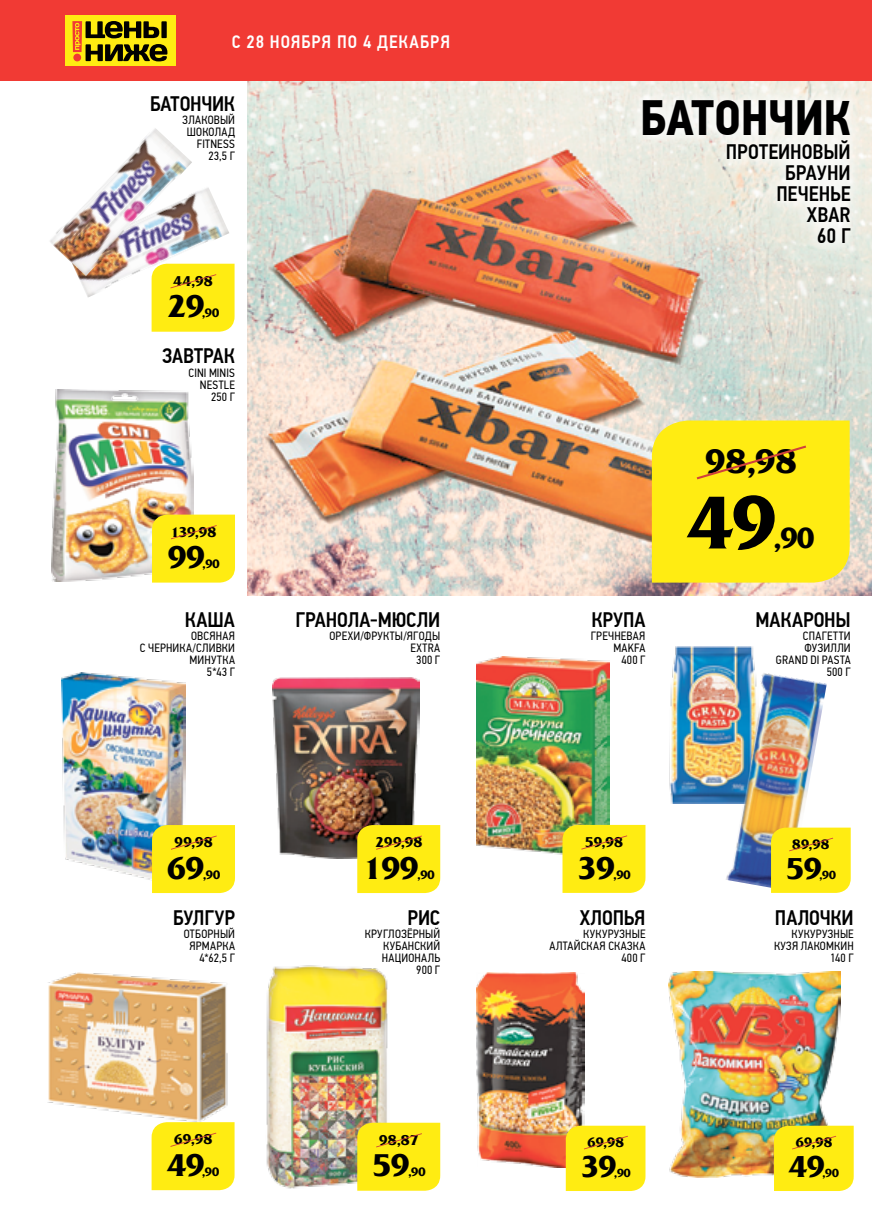
<style>
.page{position:relative;width:872px;height:1212px;background:#fff}
.page>*{position:absolute;margin:0;border:0;box-sizing:border-box;transform-origin:0 0}
.t1{font:700 73.95px "Friz Quadrata C";color:#000}
.t2{font:700 49.5px "PF Din Text Cond Pro";letter-spacing:-.01em;color:#000}
.t3{font:700 33.45px "Friz Quadrata C";color:#000}
.t4{font:700 31.05px "Friz Quadrata C";letter-spacing:-.05em;color:#000}
.t5{font:700 29.7px "Friz Quadrata C";color:#000}
.t6{font:700 28.8px "Friz Quadrata C";color:#000}
.t7{font:500 21px "PF Din Text Cond Pro";letter-spacing:-.005em;color:#000}
.t8{font:500 18px "PF Din Text Cond Pro";letter-spacing:.05em;color:#fff}
.t9{font:700 13.95px "Friz Quadrata C";color:#000}
.t10{font:700 13.5px "Friz Quadrata C";color:#000}
.t11{font:12px "PF Din Text Cond Pro";letter-spacing:.02em;color:#000}
.t12{font:700 12px "Friz Quadrata C";letter-spacing:-.05em;color:#000}
.t13{font:700 11.55px "Friz Quadrata C";color:#000}
</style>
<div class="page">
<div style="left:0;top:0;width:872px;height:81px;background:#f13a34"></div>
<div style="left:65px;top:16px;width:110px;height:50px;background:#ffec12"></div>
<svg style="left:72px;top:21px;width:95px;height:40px"></svg>
<div style="left:73px;top:54px;width:8px;height:7px;background:#f13a34;border-radius:50%"></div>
<img style="left:248px;top:81px;width:624px;height:515px">
<img style="left:272px;top:678px;width:148px;height:181px">
<img style="left:668px;top:972px;width:172px;height:205px">
<img style="left:476px;top:973px;width:109px;height:195px">
<img style="left:62px;top:672px;width:123px;height:209px">
<img style="left:48px;top:973px;width:180px;height:149px">
<img style="left:669px;top:647px;width:86px;height:157px">
<img style="left:266px;top:965px;width:123px;height:224px">
<img style="left:725px;top:672px;width:101px;height:216px">
<img style="left:476px;top:656px;width:133px;height:199px">
<img style="left:52px;top:389px;width:141px;height:193px">
<div style="left:152px;top:515px;width:83px;height:68px;background:#ffec12"></div>
<div style="left:152px;top:1122px;width:82px;height:68px;background:#ffec12"></div>
<div style="left:152px;top:825px;width:83px;height:68px;background:#ffec12"></div>
<div style="left:357px;top:825px;width:83px;height:68px;background:#ffec12"></div>
<div style="left:357px;top:1123px;width:83px;height:68px;background:#ffec12"></div>
<div style="left:562px;top:825px;width:83px;height:68px;background:#ffec12"></div>
<div style="left:566px;top:1126px;width:79px;height:65px;background:#ffec12"></div>
<div style="left:774px;top:1126px;width:79px;height:65px;background:#ffec12"></div>
<div style="left:771px;top:827px;width:79px;height:66px;background:#ffec12"></div>
<div style="left:627px;top:86px;width:239px;height:173px;background:#fff;opacity:.75"></div>
<div style="left:652px;top:420px;width:197px;height:163px;background:#ffec12"></div>
<img style="left:78px;top:188px;width:151px;height:110px">
<img style="left:50px;top:128px;width:142px;height:148px">
<div style="left:152px;top:264px;width:82px;height:68px;background:#ffec12"></div>
<h3 class="t8" style="left:232px;top:31px;width:220px">С 28 НОЯБРЯ ПО 4 ДЕКАБРЯ</h3>
<p class="t7" style="left:150px;top:91px;width:86px">БАТОНЧИК</p>
<p class="t11" style="left:183px;top:113px;width:54px">ЗЛАКОВЫЙ</p>
<p class="t11" style="left:187px;top:125px;width:50px">ШОКОЛАД</p>
<p class="t11" style="left:197px;top:137px;width:40px">FITNESS</p>
<p class="t11" style="left:208px;top:149px;width:28px">23,5 Г</p>
<p class="t2" style="left:640px;top:88px;width:212px">БАТОНЧИК</p>
<p class="t7" style="left:726px;top:139px;width:126px">ПРОТЕИНОВЫЙ</p>
<p class="t7" style="left:785px;top:160px;width:67px">БРАУНИ</p>
<p class="t7" style="left:776px;top:181px;width:76px">ПЕЧЕНЬЕ</p>
<p class="t7" style="left:806px;top:202px;width:45px">XBAR</p>
<p class="t7" style="left:817px;top:223px;width:35px">60 Г</p>
<p class="t9" style="left:173px;top:273px;width:41px">44,98</p>
<p class="t4" style="left:167px;top:288px;width:40px">29</p>
<p class="t12" style="left:202px;top:306px;width:19px">,90</p>
<p class="t7" style="left:162px;top:343px;width:74px">ЗАВТРАК</p>
<p class="t11" style="left:189px;top:365px;width:48px">CINI MINIS</p>
<p class="t11" style="left:200px;top:377px;width:37px">NESTLE</p>
<p class="t11" style="left:211px;top:389px;width:25px">250 Г</p>
<p class="t3" style="left:704px;top:442px;width:94px">98,98</p>
<p class="t9" style="left:170px;top:524px;width:48px">139,98</p>
<p class="t4" style="left:167px;top:539px;width:40px">99</p>
<p class="t12" style="left:202px;top:557px;width:19px">,90</p>
<p class="t1" style="left:686px;top:480px;width:92px">49</p>
<p class="t6" style="left:773px;top:522px;width:43px">,90</p>
<p class="t7" style="left:185px;top:607px;width:52px">КАША</p>
<p class="t11" style="left:191px;top:629px;width:45px">ОВСЯНАЯ</p>
<p class="t11" style="left:140px;top:641px;width:97px">С ЧЕРНИКА/СЛИВКИ</p>
<p class="t11" style="left:190px;top:653px;width:47px">МИНУТКА</p>
<p class="t11" style="left:207px;top:665px;width:30px">5*43 Г</p>
<p class="t7" style="left:295px;top:607px;width:146px">ГРАНОЛА-МЮСЛИ</p>
<p class="t11" style="left:329px;top:629px;width:112px">ОРЕХИ/ФРУКТЫ/ЯГОДЫ</p>
<p class="t11" style="left:410px;top:641px;width:31px">EXTRA</p>
<p class="t11" style="left:416px;top:653px;width:25px">300 Г</p>
<p class="t7" style="left:591px;top:607px;width:55px">КРУПА</p>
<p class="t11" style="left:591px;top:629px;width:56px">ГРЕЧНЕВАЯ</p>
<p class="t11" style="left:613px;top:641px;width:34px">MAKFA</p>
<p class="t11" style="left:621px;top:653px;width:26px">400 Г</p>
<p class="t7" style="left:755px;top:607px;width:97px">МАКАРОНЫ</p>
<p class="t11" style="left:803px;top:629px;width:49px">СПАГЕТТИ</p>
<p class="t11" style="left:804px;top:641px;width:48px">ФУЗИЛЛИ</p>
<p class="t11" style="left:776px;top:653px;width:76px">GRAND DI PASTA</p>
<p class="t11" style="left:826px;top:665px;width:25px">500 Г</p>
<p class="t9" style="left:174px;top:834px;width:40px">99,98</p>
<p class="t9" style="left:375px;top:834px;width:49px">299,98</p>
<p class="t9" style="left:585px;top:834px;width:40px">59,98</p>
<p class="t10" style="left:792px;top:836px;width:39px">89,98</p>
<p class="t4" style="left:167px;top:850px;width:40px">69</p>
<p class="t12" style="left:203px;top:867px;width:19px">,90</p>
<p class="t4" style="left:363px;top:850px;width:58px">199</p>
<p class="t12" style="left:417px;top:867px;width:19px">,90</p>
<p class="t4" style="left:577px;top:850px;width:40px">39</p>
<p class="t12" style="left:613px;top:867px;width:19px">,90</p>
<p class="t5" style="left:785px;top:851px;width:38px">59</p>
<p class="t13" style="left:819px;top:868px;width:18px">,90</p>
<p class="t7" style="left:173px;top:905px;width:63px">БУЛГУР</p>
<p class="t11" style="left:184px;top:927px;width:53px">ОТБОРНЫЙ</p>
<p class="t11" style="left:189px;top:939px;width:47px">ЯРМАРКА</p>
<p class="t11" style="left:200px;top:951px;width:37px">4*62,5 Г</p>
<p class="t7" style="left:407px;top:905px;width:34px">РИС</p>
<p class="t11" style="left:365px;top:927px;width:77px">КРУГЛОЗЁРНЫЙ</p>
<p class="t11" style="left:383px;top:939px;width:59px">КУБАНСКИЙ</p>
<p class="t11" style="left:382px;top:951px;width:60px">НАЦИОНАЛЬ</p>
<p class="t11" style="left:416px;top:963px;width:25px">900 Г</p>
<p class="t7" style="left:580px;top:905px;width:67px">ХЛОПЬЯ</p>
<p class="t11" style="left:583px;top:927px;width:64px">КУКУРУЗНЫЕ</p>
<p class="t11" style="left:549px;top:939px;width:97px">АЛТАЙСКАЯ СКАЗКА</p>
<p class="t11" style="left:621px;top:951px;width:26px">400 Г</p>
<p class="t7" style="left:775px;top:905px;width:80px">ПАЛОЧКИ</p>
<p class="t11" style="left:791px;top:927px;width:64px">КУКУРУЗНЫЕ</p>
<p class="t11" style="left:774px;top:939px;width:81px">КУЗЯ ЛАКОМКИН</p>
<p class="t11" style="left:830px;top:951px;width:25px">140 Г</p>
<p class="t9" style="left:174px;top:1131px;width:40px">69,98</p>
<p class="t9" style="left:379px;top:1132px;width:42px">98,87</p>
<p class="t10" style="left:587px;top:1134px;width:39px">69,98</p>
<p class="t10" style="left:795px;top:1134px;width:39px">69,98</p>
<p class="t4" style="left:167px;top:1147px;width:40px">49</p>
<p class="t12" style="left:202px;top:1165px;width:19px">,90</p>
<p class="t4" style="left:372px;top:1147px;width:40px">59</p>
<p class="t12" style="left:408px;top:1165px;width:19px">,90</p>
<p class="t5" style="left:580px;top:1149px;width:38px">39</p>
<p class="t13" style="left:614px;top:1166px;width:18px">,90</p>
<p class="t5" style="left:788px;top:1149px;width:38px">49</p>
<p class="t13" style="left:822px;top:1166px;width:18px">,90</p>
</div>
